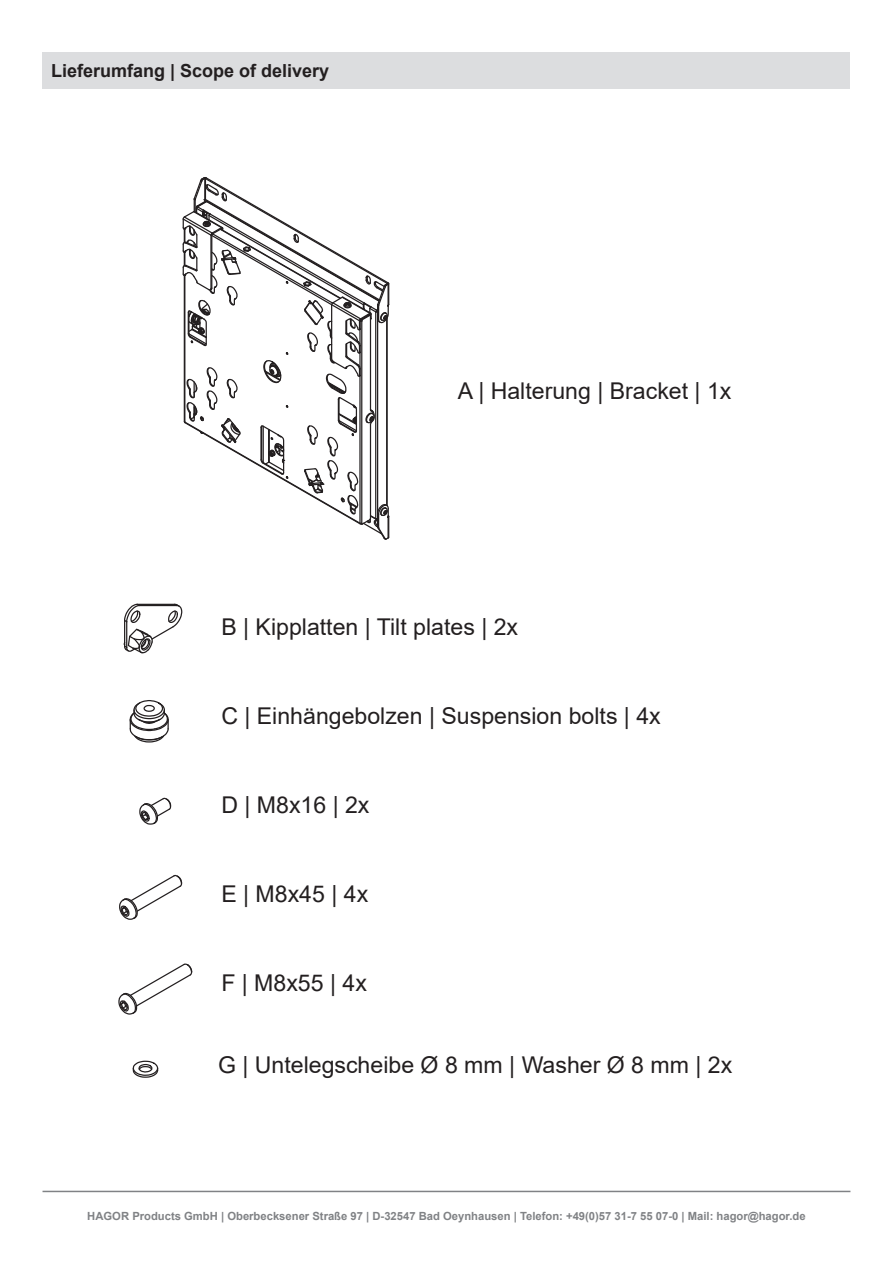
<style>
.page{position:relative;width:893px;height:1263px;background:#fff}
.page>*{position:absolute;margin:0;border:0;box-sizing:border-box;transform-origin:0 0}
.t1{font:23.1px "Arial";color:#231f20}
.t2{font:700 18px "Arial";color:#231f20}
.t3{font:700 11.25px "Arial";color:#808285}
</style>
<div class="page">
<hr style="left:43px;top:1191px;width:807px;height:1px;background:#808285">
<div style="left:43px;top:52px;width:807px;height:37px;background:#dcdddf"></div>
<svg style="left:182px;top:177px;width:208px;height:363px"></svg>
<svg style="left:129px;top:700px;width:40px;height:43px"></svg>
<svg style="left:139px;top:797px;width:33px;height:28px"></svg>
<svg style="left:119px;top:874px;width:64px;height:46px"></svg>
<svg style="left:118px;top:963px;width:75px;height:52px"></svg>
<svg style="left:132px;top:1060px;width:27px;height:18px"></svg>
<svg style="left:123px;top:603px;width:60px;height:51px"></svg>
<p class="t2" style="left:51px;top:58px;width:280px">Lieferumfang | Scope of delivery</p>
<p class="t1" style="left:458px;top:375px;width:275px">A | Halterung | Bracket | 1x</p>
<p class="t1" style="left:221px;top:610px;width:298px">B | Kipplatten | Tilt plates | 2x</p>
<p class="t1" style="left:221px;top:700px;width:441px">C | Einhängebolzen | Suspension bolts | 4x</p>
<p class="t1" style="left:221px;top:789px;width:150px">D | M8x16 | 2x</p>
<p class="t1" style="left:221px;top:878px;width:148px">E | M8x45 | 4x</p>
<p class="t1" style="left:221px;top:967px;width:147px">F | M8x55 | 4x</p>
<p class="t1" style="left:218px;top:1049px;width:516px">G | Untelegscheibe Ø 8 mm | Washer Ø 8 mm | 2x</p>
<p class="t3" style="left:87px;top:1208px;width:720px">HAGOR Products GmbH | Oberbecksener Straße 97 | D-32547 Bad Oeynhausen | Telefon: +49(0)57 31-7 55 07-0 | Mail: hagor@hagor.de</p>
</div>
